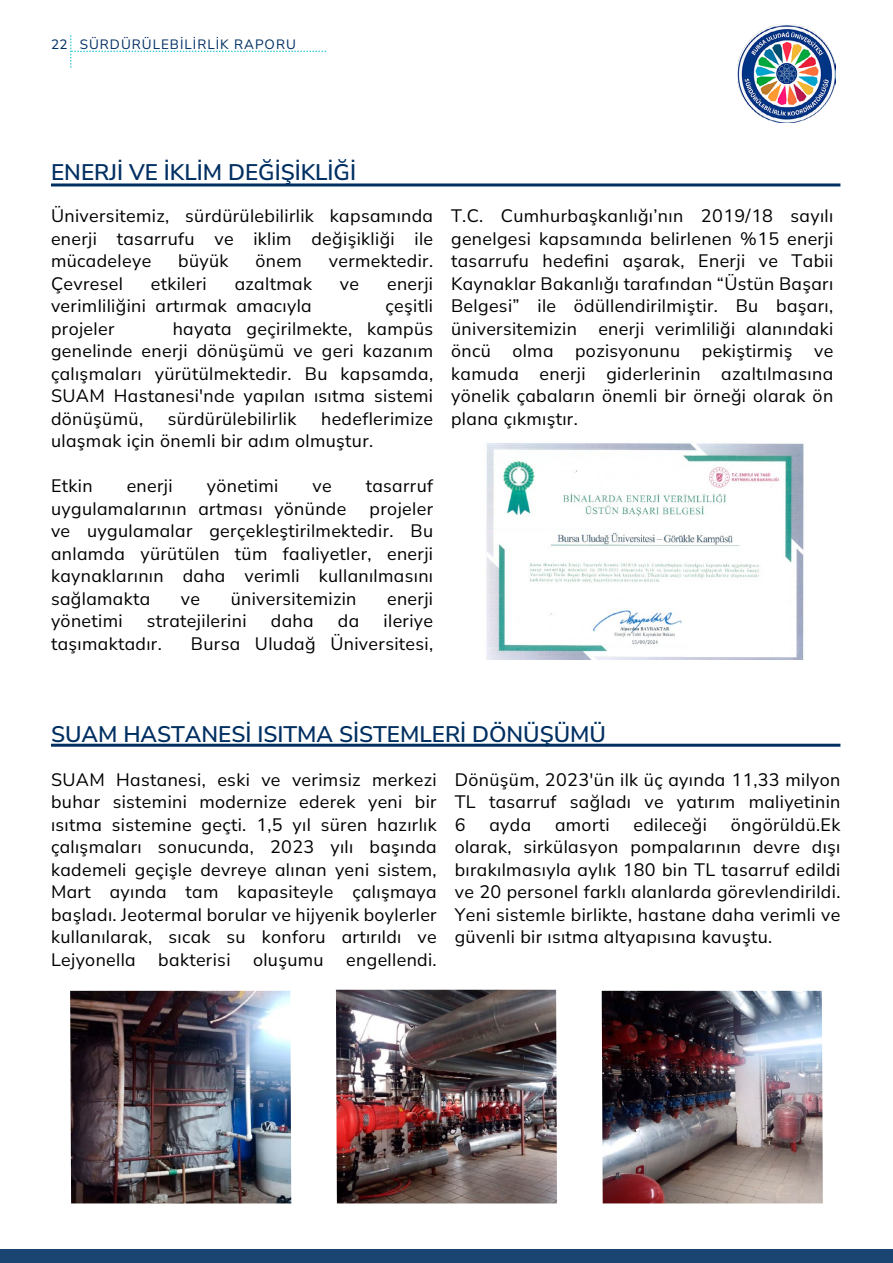
<style>
.page{position:relative;width:893px;height:1263px;background:#fff}
.page>*{position:absolute;margin:0;border:0;box-sizing:border-box;transform-origin:0 0}
.t1{font:200 22.5px "Nunito Sans 12 pt";color:#002f62}
.t2{font:200 18px/22.5px "Nunito Sans 12 pt";letter-spacing:.02em;color:#000;text-align:justify}
.t3{font:200 13.5px "Nunito Sans 12 pt";letter-spacing:.075em;color:#002f62}
</style>
<div class="page">
<img style="left:737px;top:24px;width:98px;height:98px">
<svg style="left:71px;top:35px;width:255px;height:33px"></svg>
<div style="left:0;top:1249px;width:893px;height:14px;background:#1a4472"></div>
<img style="left:486px;top:443px;width:318px;height:216px">
<hr style="left:51px;top:183px;width:789px;height:3px;background:#002f62">
<img style="left:70px;top:991px;width:221px;height:212px">
<img style="left:336px;top:990px;width:221px;height:213px">
<img style="left:602px;top:991px;width:221px;height:212px">
<hr style="left:51px;top:744px;width:789px;height:3px;background:#002f62">
<p class="t3" style="left:51px;top:35px;width:18px">22</p>
<p class="t3" style="left:80px;top:35px;width:218px">SÜRDÜRÜLEBİLİRLİK RAPORU</p>
<p class="t1" style="left:51px;top:157px;width:307px">ENERJİ VE İKLİM DEĞİŞİKLİĞİ</p>
<p class="t2" style="left:51px;top:204px;width:384px">Üniversitemiz, sürdürülebilirlik kapsamında enerji tasarrufu ve iklim değişikliği ile mücadeleye</p>
<p class="t2" style="left:178px;top:249px;width:52px">büyük</p>
<p class="t2" style="left:256px;top:249px;width:48px">önem</p>
<p class="t2" style="left:329px;top:249px;width:106px">vermektedir.</p>
<p class="t2" style="left:51px;top:272px;width:73px">Çevresel</p>
<p class="t2" style="left:151px;top:272px;width:57px">etkileri</p>
<p class="t2" style="left:235px;top:272px;width:79px">azaltmak</p>
<p class="t2" style="left:340px;top:272px;width:21px">ve</p>
<p class="t2" style="left:387px;top:272px;width:48px">enerji</p>
<p class="t2" style="left:51px;top:294px;width:262px">verimliliğini artırmak amacıyla</p>
<p class="t2" style="left:386px;top:294px;width:49px">çeşitli</p>
<p class="t2" style="left:51px;top:317px;width:65px">projeler</p>
<p class="t2" style="left:51px;top:317px;width:384px;text-indent:122px">hayata geçirilmekte, kampüs genelinde enerji dönüşümü ve geri kazanım çalışmaları yürütülmektedir. Bu kapsamda, SUAM Hastanesi'nde yapılan ısıtma sistemi dönüşümü,</p>
<p class="t2" style="left:51px;top:407px;width:384px;text-indent:270px">hedeflerimize ulaşmak için önemli bir adım olmuştur.</p>
<p class="t2" style="left:51px;top:474px;width:43px">Etkin</p>
<p class="t2" style="left:127px;top:474px;width:48px">enerji</p>
<p class="t2" style="left:207px;top:474px;width:73px">yönetimi</p>
<p class="t2" style="left:312px;top:474px;width:21px">ve</p>
<p class="t2" style="left:366px;top:474px;width:69px">tasarruf</p>
<p class="t2" style="left:51px;top:497px;width:297px">uygulamalarının artması yönünde</p>
<p class="t2" style="left:168px;top:407px;width:130px">sürdürülebilirlik</p>
<p class="t2" style="left:51px;top:497px;width:384px;text-indent:319px">projeler ve uygulamalar gerçekleştirilmektedir. Bu anlamda yürütülen tüm faaliyetler, enerji kaynaklarının daha verimli kullanılmasını sağlamakta</p>
<p class="t2" style="left:181px;top:587px;width:21px">ve</p>
<p class="t2" style="left:231px;top:587px;width:127px">üniversitemizin</p>
<p class="t2" style="left:387px;top:587px;width:48px">enerji</p>
<p class="t2" style="left:51px;top:609px;width:73px">yönetimi</p>
<p class="t2" style="left:147px;top:609px;width:101px">stratejilerini</p>
<p class="t2" style="left:271px;top:609px;width:44px">daha</p>
<p class="t2" style="left:338px;top:609px;width:23px">da</p>
<p class="t2" style="left:384px;top:609px;width:51px">ileriye</p>
<p class="t2" style="left:51px;top:632px;width:112px">taşımaktadır.</p>
<p class="t2" style="left:191px;top:632px;width:244px">Bursa Uludağ Üniversitesi,</p>
<p class="t2" style="left:451px;top:204px;width:384px">T.C. Cumhurbaşkanlığı’nın 2019/18 sayılı genelgesi kapsamında belirlenen %15 enerji tasarrufu hedefini aşarak, Enerji ve Tabii Kaynaklar Bakanlığı tarafından “Üstün Başarı Belgesi” ile ödüllendirilmiştir. Bu başarı, üniversitemizin enerji verimliliği alanındaki öncü olma pozisyonunu pekiştirmiş ve kamuda enerji giderlerinin azaltılmasına yönelik çabaların önemli bir örneği olarak ön plana çıkmıştır.</p>
<p class="t1" style="left:51px;top:718px;width:557px">SUAM HASTANESİ ISITMA SİSTEMLERİ DÖNÜŞÜMÜ</p>
<p class="t2" style="left:51px;top:768px;width:387px">SUAM Hastanesi, eski ve verimsiz merkezi buhar sistemini modernize ederek yeni bir ısıtma sistemine geçti. 1,5 yıl süren hazırlık çalışmaları sonucunda, 2023 yılı başında kademeli geçişle devreye alınan yeni sistem, Mart ayında tam kapasiteyle çalışmaya başladı. Jeotermal borular ve hijyenik boylerler kullanılarak, sıcak su konforu artırıldı ve Lejyonella</p>
<p class="t2" style="left:158px;top:948px;width:74px">bakterisi</p>
<p class="t2" style="left:253px;top:948px;width:72px">oluşumu</p>
<p class="t2" style="left:346px;top:948px;width:92px">engellendi.</p>
<p class="t2" style="left:455px;top:768px;width:387px">Dönüşüm, 2023'ün ilk üç ayında 11,33 milyon TL tasarruf sağladı ve yatırım maliyetinin 6</p>
<p class="t2" style="left:489px;top:813px;width:43px">ayda</p>
<p class="t2" style="left:555px;top:813px;width:56px">amorti</p>
<p class="t2" style="left:633px;top:813px;width:75px">edileceği</p>
<p class="t2" style="left:455px;top:813px;width:387px;text-indent:276px">öngörüldü.Ek olarak, sirkülasyon pompalarının devre dışı bırakılmasıyla aylık 180 bin TL tasarruf edildi ve 20 personel farklı alanlarda görevlendirildi.<br>Yeni sistemle birlikte, hastane daha verimli ve güvenli bir ısıtma altyapısına kavuştu.</p>
</div>
